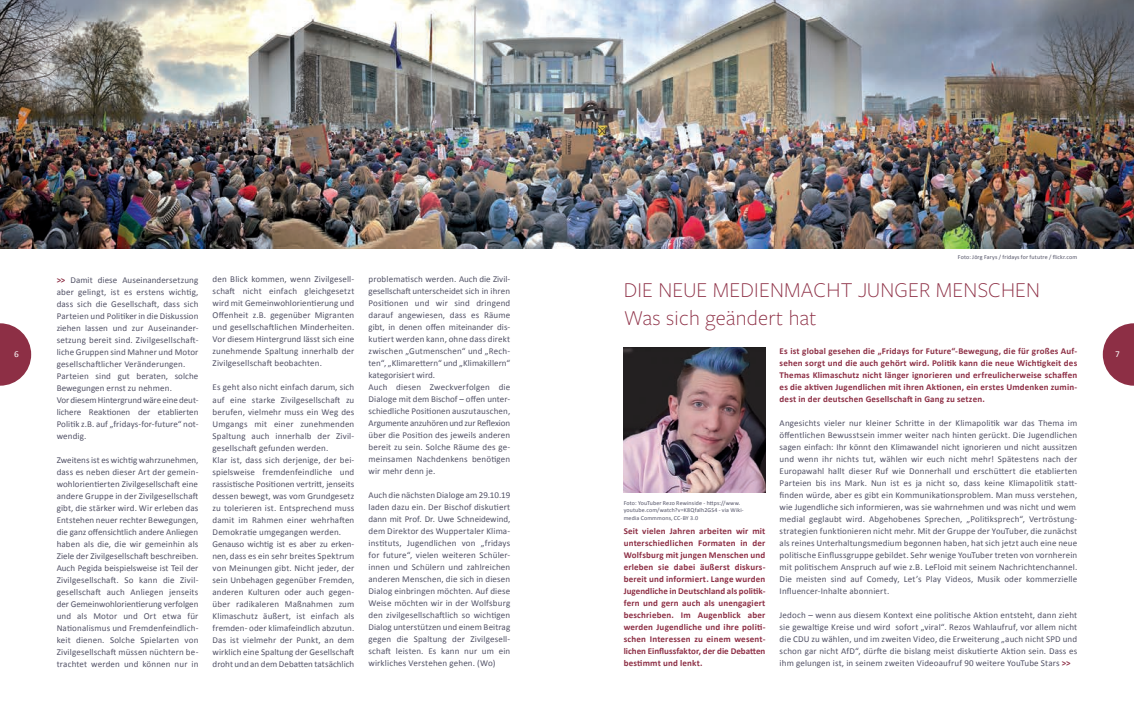
<style>
.page{position:relative;width:1134px;height:709px;background:#fff}
.page>*{position:absolute;margin:0;border:0;box-sizing:border-box;transform-origin:0 0}
.t1{font:300 22px/28px "Freight Sans Pro";letter-spacing:.01em;color:#8d2f45}
.t2{font:9px/12px "Calibri";letter-spacing:.015em;color:#525266}
.t3{font:700 9px/12px "Calibri";letter-spacing:.02em;color:#8d2f45;text-align:justify}
.t4{font:9px "Calibri";color:#fff}
.t5{font:6px/7.5px "Calibri";letter-spacing:.02em;color:#525266}
.s1{font-weight:700;color:#8d2f45}
</style>
<div class="page">
<svg style="left:0;top:323px;width:31px;height:63px"></svg>
<svg style="left:1103px;top:323px;width:31px;height:63px"></svg>
<img style="left:0;top:0;width:1134px;height:248px">
<img style="left:624px;top:347px;width:141px;height:146px">
<p class="t5" style="left:958px;top:253px;width:121px">Foto: Jörg Farys / fridays for fututre / flickr.com</p>
<p class="t2" style="left:369px;top:273px;width:143px">problematisch werden. Auch die Zivil&shy;gesellschaft unterscheidet sich in ihren Positionen und wir sind dringend darauf angewiesen, dass es Räume gibt, in denen offen miteinander dis&shy;kutiert werden kann, ohne dass direkt zwischen „Gutmenschen“ und „Rech&shy;ten“, „Klimarettern“ und „Klimakillern“ kategorisiert wird.<br>Auch diesen Zweckverfolgen die Dialoge mit dem Bischof – offen unter&shy;schiedliche Positionen auszutauschen, Argumente anzuhören und zur Reflexion über die Position des jeweils anderen bereit zu sein. Solche Räume des ge&shy;meinsamen Nachdenkens benötigen wir mehr denn je.</p>
<p class="t2" style="left:369px;top:489px;width:143px;text-align:justify">Auch die nächsten Dialoge am 29.10.19 laden dazu ein. Der Bischof diskutiert dann mit Prof. Dr. Uwe Schneidewind, dem Direktor des Wuppertaler Klima&shy;instituts, Jugendlichen von „fridays for future“, vielen weiteren Schüler&shy;innen und Schülern und zahlreichen anderen Menschen, die sich in diesen Dialog einbringen möchten. Auf diese Weise möchten wir in der Wolfsburg den zivilgesellschaftlich so wichtigen Dialog unterstützen und einem Beitrag gegen die Spaltung der Zivilgesell&shy;schaft leisten. Es kann nur um ein wirkliches Verstehen gehen. (Wo)</p>
<p class="t5" style="left:624px;top:498px;width:122px">Foto: YouTuber Rezo Rewinside - https://www. youtube.com/watch?v=K8Qfalh2GS4 - via Wiki&shy;media Commmons, CC-BY 3.0</p>
<p class="t2" style="left:213px;top:273px;width:143px;text-align:justify">den Blick kommen, wenn Zivilgesell&shy;schaft nicht einfach gleichgesetzt wird mit Gemeinwohlorientierung und Offenheit z.B. gegenüber Migranten und gesellschaftlichen Minderheiten.<br>Vor diesem Hintergrund lässt sich eine zunehmende Spaltung innerhalb der Zivilgesellschaft beobachten.</p>
<p class="t2" style="left:213px;top:381px;width:143px">Es geht also nicht einfach darum, sich auf eine starke Zivilgesellschaft zu berufen, vielmehr muss ein Weg des Umgangs mit einer zunehmenden Spaltung auch innerhalb der Zivil&shy;gesellschaft gefunden werden.<br>Klar ist, dass sich derjenige, der bei&shy;spielsweise fremdenfeindliche und rassistische Positionen vertritt, jenseits dessen bewegt, was vom Grundgesetz zu tolerieren ist. Entsprechend muss damit im Rahmen einer wehrhaften Demokratie umgegangen werden.<br>Genauso wichtig ist es aber zu erken&shy;nen, dass es ein sehr breites Spektrum von Meinungen gibt. Nicht jeder, der sein Unbehagen gegenüber Fremden, anderen Kulturen oder auch gegen&shy;über radikaleren Maßnahmen zum Klimaschutz äußert, ist einfach als fremden- oder klimafeindlich abzutun.<br>Das ist vielmehr der Punkt, an dem wirklich eine Spaltung der Gesellschaft droht und an dem Debatten tatsächlich</p>
<p class="t2" style="left:57px;top:273px;width:143px"><span class="s1">&gt;&gt;</span> Damit diese Auseinandersetzung aber gelingt, ist es erstens wichtig, dass sich die Gesellschaft, dass sich Parteien und Politiker in die Diskussion ziehen lassen und zur Auseinander&shy;setzung bereit sind. Zivilgesellschaft&shy;liche Gruppen sind Mahner und Motor gesellschaftlicher Veränderungen.<br>Parteien sind gut beraten, solche Bewegungen ernst zu nehmen.<br>Vor diesem Hintergrund wäre eine deut&shy;lichere Reaktionen der etablierten Politik z.B. auf „fridays-for-future“ not&shy;wendig.</p>
<p class="t2" style="left:57px;top:453px;width:143px;text-align:justify">Zweitens ist es wichtig wahrzunehmen, dass es neben dieser Art der gemein&shy;wohlorientierten Zivilgesellschaft eine andere Gruppe in der Zivilgesellschaft gibt, die stärker wird. Wir erleben das Entstehen neuer rechter Bewegungen, die ganz offensichtlich andere Anliegen haben als die, die wir gemeinhin als Ziele der Zivilgesellschaft beschreiben.<br>Auch Pegida beispielsweise ist Teil der Zivilgesellschaft. So kann die Zivil&shy;gesellschaft auch Anliegen jenseits der Gemeinwohlorientierung verfolgen und als Motor und Ort etwa für Nationalismus und Fremdenfeindlich&shy;keit dienen. Solche Spielarten von Zivilgesellschaft müssen nüchtern be&shy;trachtet werden und können nur in</p>
<h1 class="t1" style="left:624px;top:274px;width:418px">DIE NEUE MEDIENMACHT JUNGER MENSCHEN<br>Was sich geändert hat</h1>
<p class="t3" style="left:780px;top:345px;width:299px">Es ist global gesehen die „Fridays for Future“-Bewegung, die für großes Auf&shy;sehen sorgt und die auch gehört wird. Politik kann die neue Wichtigkeit des Themas Klimaschutz nicht länger ignorieren und erfreulicherweise schaffen es die aktiven Jugendlichen mit ihren Aktionen, ein erstes Umdenken zumin&shy;dest in der deutschen Gesellschaft in Gang zu setzen.</p>
<p class="t2" style="left:780px;top:417px;width:299px">Angesichts vieler nur kleiner Schritte in der Klimapolitik war das Thema im öffentlichen Bewusstsein immer weiter nach hinten gerückt. Die Jugendlichen sagen einfach: Ihr könnt den Klimawandel nicht ignorieren und nicht aussitzen und wenn ihr nichts tut, wählen wir euch nicht mehr! Spätestens nach der Europawahl hallt dieser Ruf wie Donnerhall und erschüttert die etablierten Parteien bis ins Mark. Nun ist es ja nicht so, dass keine Klimapolitik statt&shy;finden würde, aber es gibt ein Kommunikationsproblem. Man muss verstehen, wie Jugendliche sich informieren, was sie wahrnehmen und was nicht und wem medial geglaubt wird. Abgehobenes Sprechen, „Politiksprech“, Vertröstung&shy;strategien funktionieren nicht mehr. Mit der Gruppe der YouTuber, die zunächst als reines Unterhaltungsmedium begonnen haben, hat sich jetzt auch eine neue politische Einflussgruppe gebildet. Sehr wenige YouTuber treten von vornherein mit politischem Anspruch auf wie z.B. LeFloid mit seinem Nachrichtenchannel.<br>Die meisten sind auf Comedy, Let’s Play Videos, Musik oder kommerzielle Influencer-Inhalte abonniert.</p>
<p class="t2" style="left:780px;top:608px;width:299px;text-align:justify">Jedoch – wenn aus diesem Kontext eine politische Aktion entsteht, dann zieht sie gewaltige Kreise und wird sofort „viral“. Rezos Wahlaufruf, vor allem nicht die CDU zu wählen, und im zweiten Video, die Erweiterung „auch nicht SPD und schon gar nicht AfD“, dürfte die bislang meist diskutierte Aktion sein. Dass es ihm gelungen ist, in seinem zweiten Videoaufruf 90 weitere YouTube Stars <span class="s1">&gt;&gt;</span></p>
<p class="t4" style="left:14px;top:348px;width:6px">6</p>
<p class="t4" style="left:1116px;top:348px;width:6px">7</p>
<p class="t3" style="left:624px;top:525px;width:143px">Seit vielen Jahren arbeiten wir mit unterschiedlichen Formaten in der Wolfsburg mit jungen Menschen und erleben sie dabei äußerst diskurs&shy;bereit und informiert. Lange wurden Jugendliche in Deutschland als politik&shy;fern und gern auch als unengagiert beschrieben. Im Augenblick aber werden Jugendliche und ihre politi&shy;schen Interessen zu einem wesent&shy;lichen Einflussfaktor, der die Debatten bestimmt und lenkt.</p>
</div>
